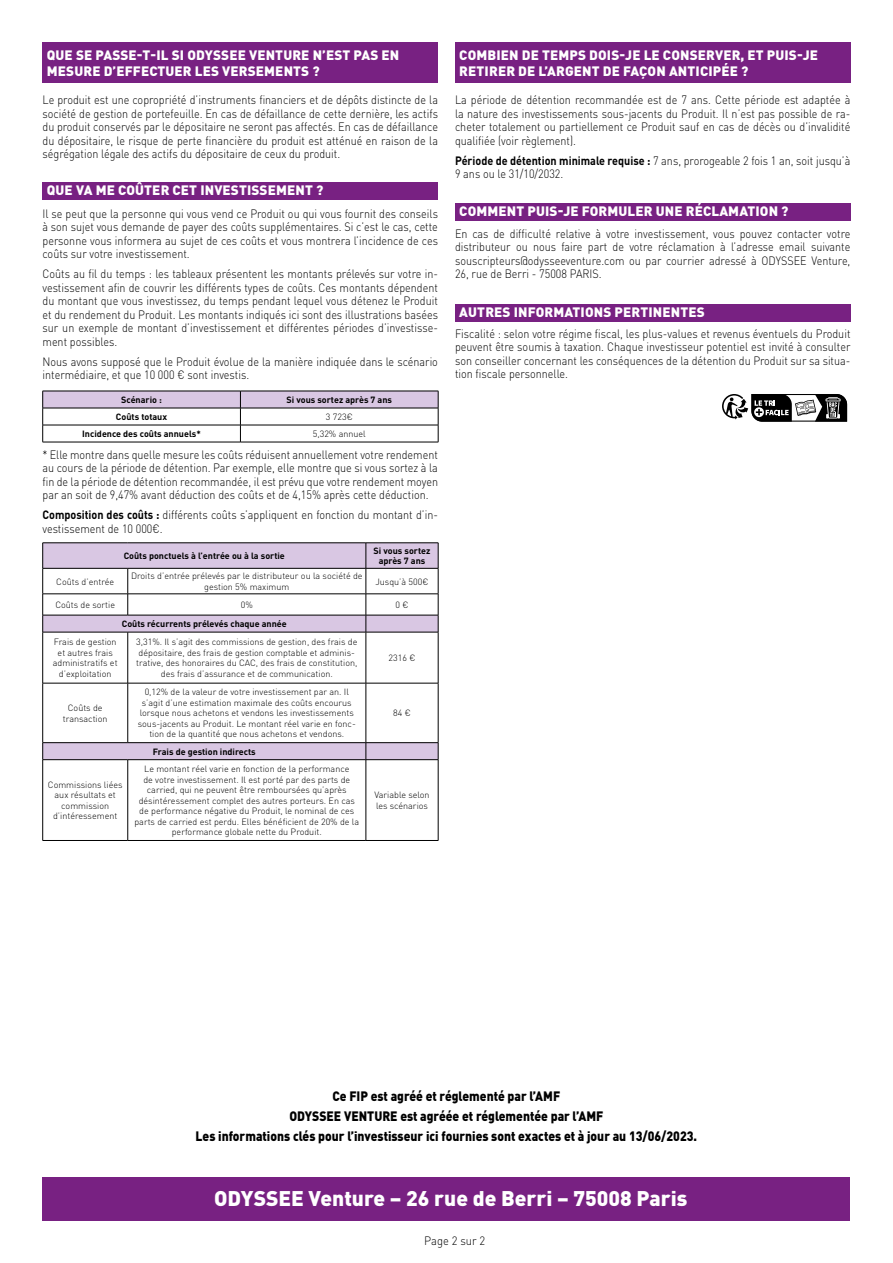
<style>
.page{position:relative;width:893px;height:1263px;background:#fff}
.page>*{position:absolute;margin:0;border:0;box-sizing:border-box;transform-origin:0 0}
.t1{font:900 21px "DINOT";color:#fff}
.t2{font:900 13.5px/16.2px "DINOT";letter-spacing:.01em;color:#fff}
.t3{font:900 13.5px/19.8px "DINOT";color:#000;text-align:center;scale:.9 1}
.t4{font:300 12px/13.5px "DINOT";color:#000;text-align:justify;scale:.9 1}
.t5{font:300 12px "DINOT";color:#000;scale:.93 1}
.t6{font:300 9px/10.5px "DINOT";color:#000;text-align:center}
.t7{font:700 9px/9.8px "DINOT";color:#000;text-align:center}
.s1{font-weight:700}
</style>
<div class="page">
<div style="left:43px;top:182px;width:395px;height:17px;background:#782182"></div>
<div style="left:455px;top:203px;width:395px;height:17px;background:#782182"></div>
<div style="left:455px;top:304px;width:395px;height:17px;background:#782182"></div>
<hr style="left:43px;top:442px;width:197px;height:1px;background:#000">
<hr style="left:240px;top:442px;width:198px;height:1px;background:#000">
<svg style="left:42px;top:391px;width:397px;height:51px"></svg>
<div style="left:43px;top:1177px;width:807px;height:43px;background:#782182"></div>
<div style="left:43px;top:43px;width:395px;height:40px;background:#782182"></div>
<div style="left:455px;top:43px;width:395px;height:40px;background:#782182"></div>
<svg style="left:43px;top:543px;width:395px;height:216px"></svg>
<hr style="left:43px;top:542px;width:85px;height:1px;background:#000">
<hr style="left:128px;top:542px;width:238px;height:1px;background:#000">
<hr style="left:43px;top:568px;width:85px;height:1px;background:#000">
<hr style="left:128px;top:568px;width:238px;height:1px;background:#000">
<hr style="left:43px;top:594px;width:85px;height:1px;background:#000">
<hr style="left:128px;top:594px;width:238px;height:1px;background:#000">
<svg style="left:127px;top:568px;width:1px;height:47px"></svg>
<hr style="left:43px;top:615px;width:85px;height:1px;background:#000">
<svg style="left:42px;top:543px;width:1px;height:89px"></svg>
<hr style="left:128px;top:615px;width:238px;height:1px;background:#000">
<hr style="left:366px;top:615px;width:72px;height:1px;background:#000">
<hr style="left:43px;top:632px;width:85px;height:1px;background:#000">
<hr style="left:42px;top:632px;width:1px;height:51px;background:#000">
<hr style="left:128px;top:632px;width:238px;height:1px;background:#000">
<hr style="left:127px;top:632px;width:1px;height:51px;background:#000">
<hr style="left:366px;top:632px;width:72px;height:1px;background:#000">
<hr style="left:366px;top:632px;width:1px;height:51px;background:#000">
<hr style="left:438px;top:632px;width:1px;height:51px;background:#000">
<hr style="left:43px;top:683px;width:85px;height:1px;background:#000">
<hr style="left:42px;top:683px;width:1px;height:59px;background:#000">
<hr style="left:128px;top:683px;width:238px;height:1px;background:#000">
<hr style="left:127px;top:683px;width:1px;height:59px;background:#000">
<hr style="left:366px;top:683px;width:72px;height:1px;background:#000">
<hr style="left:366px;top:683px;width:1px;height:59px;background:#000">
<hr style="left:438px;top:683px;width:1px;height:59px;background:#000">
<hr style="left:43px;top:742px;width:85px;height:1px;background:#000">
<svg style="left:42px;top:743px;width:1px;height:16px"></svg>
<hr style="left:128px;top:742px;width:238px;height:1px;background:#000">
<hr style="left:366px;top:742px;width:72px;height:1px;background:#000">
<svg style="left:366px;top:743px;width:1px;height:16px"></svg>
<svg style="left:438px;top:743px;width:1px;height:16px"></svg>
<hr style="left:43px;top:759px;width:85px;height:1px;background:#000">
<hr style="left:42px;top:760px;width:1px;height:80px;background:#000">
<hr style="left:128px;top:759px;width:238px;height:1px;background:#000">
<hr style="left:127px;top:760px;width:1px;height:80px;background:#000">
<hr style="left:366px;top:759px;width:72px;height:1px;background:#000">
<hr style="left:366px;top:760px;width:1px;height:80px;background:#000">
<hr style="left:438px;top:760px;width:1px;height:80px;background:#000">
<hr style="left:43px;top:840px;width:85px;height:1px;background:#000">
<hr style="left:128px;top:840px;width:238px;height:1px;background:#000">
<hr style="left:366px;top:840px;width:72px;height:1px;background:#000">
<hr style="left:366px;top:542px;width:72px;height:1px;background:#000">
<hr style="left:366px;top:568px;width:72px;height:1px;background:#000">
<svg style="left:366px;top:543px;width:1px;height:89px"></svg>
<svg style="left:438px;top:543px;width:1px;height:89px"></svg>
<hr style="left:366px;top:594px;width:72px;height:1px;background:#000">
<svg style="left:722px;top:394px;width:126px;height:28px"></svg>
<p class="t2" style="left:47px;top:46px;width:354px">QUE SE PASSE-T-IL SI ODYSSEE VENTURE N’EST PAS EN<br>MESURE D’EFFECTUER LES VERSEMENTS ?</p>
<p class="t2" style="left:459px;top:46px;width:360px">COMBIEN DE TEMPS DOIS-JE LE CONSERVER, ET PUIS-JE<br>RETIRER DE L’ARGENT DE FAÇON ANTICIPÉE ?</p>
<p class="t4" style="left:43px;top:93px;width:441px">Le produit est une copropriété d’instruments financiers et de dépôts distincte de la société de gestion de portefeuille. En cas de défaillance de cette dernière, les actifs du produit conservés par le dépositaire ne seront pas affectés. En cas de défaillance du dépositaire, le risque de perte financière du produit est atténué en raison de la ségrégation légale des actifs du dépositaire de ceux du produit.</p>
<p class="t2" style="left:47px;top:182px;width:278px">QUE VA ME COÛTER CET INVESTISSEMENT ?</p>
<p class="t4" style="left:43px;top:206px;width:441px">Il se peut que la personne qui vous vend ce Produit ou qui vous fournit des conseils à son sujet vous demande de payer des coûts supplémentaires. Si c’est le cas, cette personne vous informera au sujet de ces coûts et vous montrera l’incidence de ces coûts sur votre investissement.</p>
<p class="t4" style="left:43px;top:267px;width:441px">Coûts au fil du temps : les tableaux présentent les montants prélevés sur votre in&shy;vestissement afin de couvrir les différents types de coûts. Ces montants dépendent du montant que vous investissez, du temps pendant lequel vous détenez le Produit et du rendement du Produit. Les montants indiqués ici sont des illustrations basées sur un exemple de montant d’investissement et différentes périodes d’investisse&shy;ment possibles.</p>
<p class="t4" style="left:43px;top:354px;width:441px">Nous avons supposé que le Produit évolue de la manière indiquée dans le scénario intermédiaire, et que 10 000 € sont investis.</p>
<p class="t7" style="left:121px;top:394px;width:42px">Scénario :</p>
<p class="t7" style="left:287px;top:394px;width:107px">Si vous sortez après 7 ans</p>
<p class="t7" style="left:116px;top:411px;width:53px">Coûts totaux</p>
<p class="t6" style="left:326px;top:411px;width:28px">3 723€</p>
<p class="t7" style="left:82px;top:428px;width:120px">Incidence des coûts annuels*</p>
<p class="t6" style="left:313px;top:428px;width:55px">5,32% annuel</p>
<p class="t4" style="left:43px;top:447px;width:441px">* Elle montre dans quelle mesure les coûts réduisent annuellement votre rendement au cours de la période de détention. Par exemple, elle montre que si vous sortez à la fin de la période de détention recommandée, il est prévu que votre rendement moyen par an soit de 9,47% avant déduction des coûts et de 4,15% après cette déduction.</p>
<p class="t4" style="left:43px;top:507px;width:441px"><span class="s1">Composition des coûts :</span> différents coûts s’appliquent en fonction du montant d’in&shy;vestissement de 10 000€.</p>
<p class="t7" style="left:124px;top:550px;width:163px">Coûts ponctuels à l’entrée ou à la sortie</p>
<p class="t7" style="left:374px;top:546px;width:58px">Si vous sortez après 7 ans</p>
<p class="t6" style="left:56px;top:576px;width:59px">Coûts d’entrée</p>
<p class="t6" style="left:131px;top:570px;width:233px">Droits d’entrée prélevés par le distributeur ou la société de gestion 5% maximum</p>
<p class="t6" style="left:375px;top:576px;width:55px">Jusqu’à 500€</p>
<p class="t6" style="left:55px;top:599px;width:61px">Coûts de sortie</p>
<p class="t6" style="left:241px;top:599px;width:14px">0%</p>
<p class="t6" style="left:395px;top:599px;width:15px">0 €</p>
<p class="t7" style="left:122px;top:618px;width:167px">Coûts récurrents prélevés chaque année</p>
<p class="t6" style="left:53px;top:636px;width:66px">Frais de gestion et autres frais administratifs et d’exploitation</p>
<p class="t6" style="left:136px;top:636px;width:223px">3,31%. Il s’agit des commissions de gestion, des frais de dépositaire, des frais de gestion comptable et adminis&shy;trative, des honoraires du CAC, des frais de constitution, des frais d’assurance et de communication.</p>
<p class="t6" style="left:389px;top:652px;width:28px">2316 €</p>
<p class="t6" style="left:63px;top:702px;width:46px">Coûts de transaction</p>
<p class="t6" style="left:48px;top:779px;width:76px">Commissions liées aux résultats et commission d’intéressement</p>
<p class="t6" style="left:138px;top:686px;width:220px">0,12% de la valeur de votre investissement par an. Il s’agit d’une estimation maximale des coûts encourus lorsque nous achetons et vendons les investissements sous-jacents au Produit. Le montant réel varie en fonc&shy;tion de la quantité que nous achetons et vendons.</p>
<p class="t7" style="left:153px;top:746px;width:105px">Frais de gestion indirects</p>
<p class="t6" style="left:134px;top:763px;width:226px">Le montant réel varie en fonction de la performance<br>de votre investissement. Il est porté par des parts de carried, qui ne peuvent être remboursées qu’après désintéressement complet des autres porteurs. En cas de performance négative du Produit, le nominal de ces parts de carried est perdu. Elles bénéficient de 20% de la performance globale nette du Produit.</p>
<p class="t6" style="left:393px;top:707px;width:19px">84 €</p>
<p class="t6" style="left:374px;top:789px;width:57px;text-align:left">Variable selon les scénarios</p>
<p class="t4" style="left:455px;top:93px;width:441px">La période de détention recommandée est de 7 ans. Cette période est adaptée à la nature des investissements sous-jacents du Produit. Il n’est pas possible de ra&shy;cheter totalement ou partiellement ce Produit sauf en cas de décès ou d’invalidité qualifiée (voir règlement).</p>
<p class="t4" style="left:455px;top:153px;width:441px"><span class="s1">Période de détention minimale requise :</span> 7 ans, prorogeable 2 fois 1 an, soit jusqu’à<br>9 ans ou le 31/10/2032.</p>
<p class="t2" style="left:459px;top:203px;width:331px">COMMENT PUIS-JE FORMULER UNE RÉCLAMATION ?</p>
<p class="t4" style="left:455px;top:226px;width:441px">En cas de difficulté relative à votre investissement, vous pouvez contacter votre distributeur ou nous faire part de votre réclamation à l’adresse email suivante souscripteurs@odysseeventure.com ou par courrier adressé à ODYSSEE Venture, 26, rue de Berri - 75008 PARIS.</p>
<p class="t2" style="left:459px;top:304px;width:247px">AUTRES INFORMATIONS PERTINENTES</p>
<p class="t4" style="left:455px;top:326px;width:441px">Fiscalité : selon votre régime fiscal, les plus-values et revenus éventuels du Produit peuvent être soumis à taxation. Chaque investisseur potentiel est invité à consulter son conseiller concernant les conséquences de la détention du Produit sur sa situa&shy;tion fiscale personnelle.</p>
<p class="t3" style="left:196px;top:1086px;width:559px">Ce FIP est agréé et réglementé par l’AMF<br>ODYSSEE VENTURE est agréée et réglementée par l’AMF<br>Les informations clés pour l’investisseur ici fournies sont exactes et à jour au 13/06/2023.</p>
<h1 class="t1" style="left:214px;top:1184px;width:475px">ODYSSEE Venture – 26 rue de Berri – 75008 Paris</h1>
<p class="t5" style="left:424px;top:1232px;width:67px">Page 2 sur 2</p>
</div>
